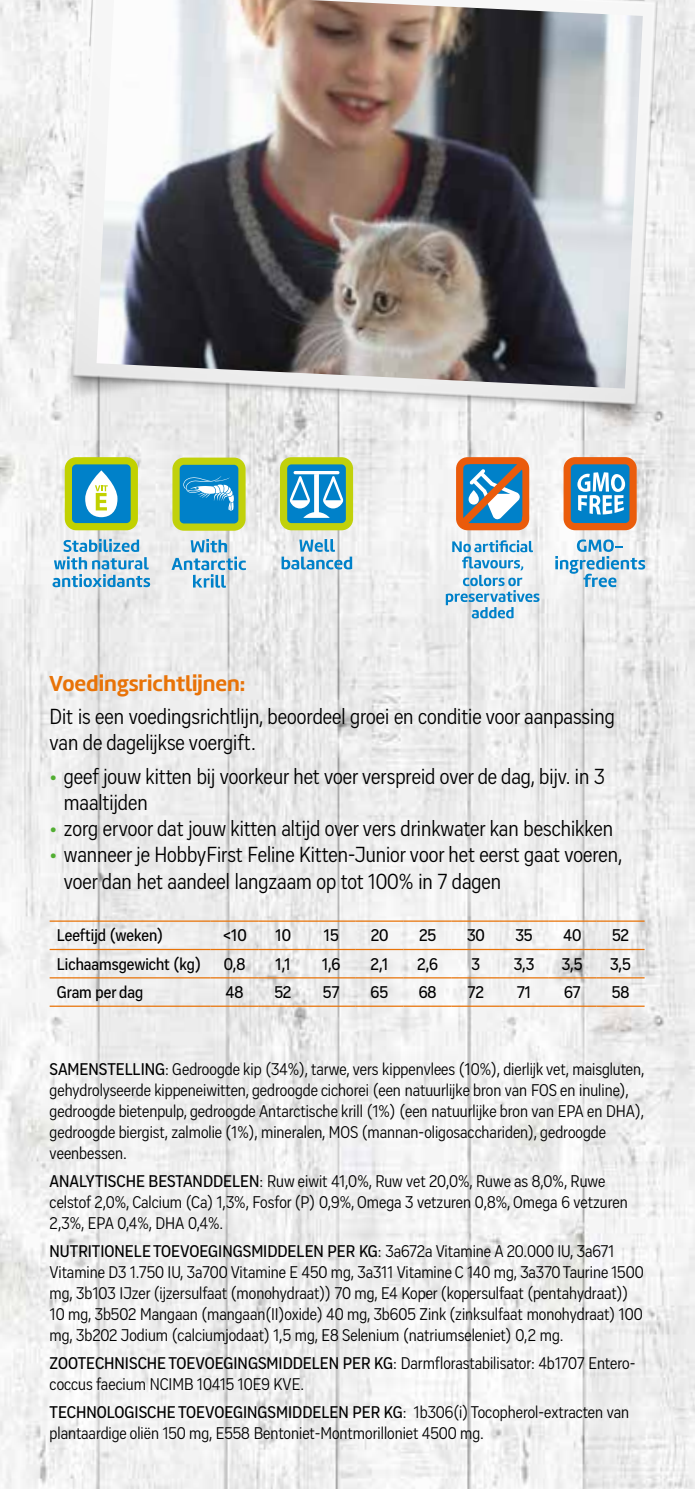
<style>
.page{position:relative;width:695px;height:1489px;background:#fff}
.page>*{position:absolute;margin:0;border:0;box-sizing:border-box;transform-origin:0 0}
.t1{font:22.5px/26.2px "Vito Condensed";color:#000}
.t2{font:700 22.5px "Marine";color:#e87308}
.t3{font:17.5px/21px "Vito Condensed";color:#000}
.t4{font:500 17.5px "Vito Condensed";color:#000}
.s1{color:#52ae32}
.s2{font-weight:500}
</style>
<div class="page">
<img style="left:0;top:478px;width:694px;height:1010px">
<img style="left:0;top:0;width:694px;height:478px">
<img style="left:96px;top:0;width:546px;height:388px">
<hr style="left:50px;top:920px;width:160px;height:1px;background:#e87308">
<hr style="left:210px;top:920px;width:49px;height:1px;background:#e87308">
<hr style="left:259px;top:920px;width:48px;height:1px;background:#e87308">
<hr style="left:307px;top:920px;width:48px;height:1px;background:#e87308">
<hr style="left:355px;top:920px;width:48px;height:1px;background:#e87308">
<hr style="left:403px;top:920px;width:48px;height:1px;background:#e87308">
<hr style="left:451px;top:920px;width:49px;height:1px;background:#e87308">
<hr style="left:500px;top:920px;width:48px;height:1px;background:#e87308">
<hr style="left:548px;top:920px;width:48px;height:1px;background:#e87308">
<hr style="left:596px;top:920px;width:48px;height:1px;background:#e87308">
<hr style="left:50px;top:948px;width:160px;height:2px;background:#e87308">
<hr style="left:210px;top:948px;width:49px;height:2px;background:#e87308">
<hr style="left:259px;top:948px;width:48px;height:2px;background:#e87308">
<hr style="left:307px;top:948px;width:48px;height:2px;background:#e87308">
<hr style="left:355px;top:948px;width:48px;height:2px;background:#e87308">
<hr style="left:403px;top:948px;width:48px;height:2px;background:#e87308">
<hr style="left:451px;top:948px;width:49px;height:2px;background:#e87308">
<hr style="left:500px;top:948px;width:48px;height:2px;background:#e87308">
<hr style="left:548px;top:948px;width:48px;height:2px;background:#e87308">
<hr style="left:596px;top:948px;width:48px;height:2px;background:#e87308">
<hr style="left:50px;top:977px;width:160px;height:1px;background:#e87308">
<hr style="left:210px;top:977px;width:49px;height:1px;background:#e87308">
<hr style="left:259px;top:977px;width:48px;height:1px;background:#e87308">
<hr style="left:307px;top:977px;width:48px;height:1px;background:#e87308">
<hr style="left:355px;top:977px;width:48px;height:1px;background:#e87308">
<hr style="left:403px;top:977px;width:48px;height:1px;background:#e87308">
<hr style="left:451px;top:977px;width:49px;height:1px;background:#e87308">
<hr style="left:500px;top:977px;width:48px;height:1px;background:#e87308">
<hr style="left:548px;top:977px;width:48px;height:1px;background:#e87308">
<hr style="left:596px;top:977px;width:48px;height:1px;background:#e87308">
<hr style="left:50px;top:1005px;width:160px;height:1px;background:#e87308">
<hr style="left:210px;top:1005px;width:49px;height:1px;background:#e87308">
<hr style="left:259px;top:1005px;width:48px;height:1px;background:#e87308">
<hr style="left:307px;top:1005px;width:48px;height:1px;background:#e87308">
<hr style="left:355px;top:1005px;width:48px;height:1px;background:#e87308">
<hr style="left:403px;top:1005px;width:48px;height:1px;background:#e87308">
<hr style="left:451px;top:1005px;width:49px;height:1px;background:#e87308">
<hr style="left:500px;top:1005px;width:48px;height:1px;background:#e87308">
<hr style="left:548px;top:1005px;width:48px;height:1px;background:#e87308">
<hr style="left:596px;top:1005px;width:48px;height:1px;background:#e87308">
<svg style="left:555px;top:539px;width:90px;height:48px"></svg>
<svg style="left:563px;top:457px;width:73px;height:73px"></svg>
<svg style="left:445px;top:455px;width:94px;height:163px"></svg>
<svg style="left:281px;top:539px;width:71px;height:30px"></svg>
<svg style="left:280px;top:457px;width:73px;height:73px"></svg>
<hr style="left:293px;top:471px;width:46px;height:3px;background:#fff;border-radius:2px">
<svg style="left:171px;top:539px;width:75px;height:48px"></svg>
<svg style="left:172px;top:457px;width:73px;height:73px"></svg>
<svg style="left:52px;top:539px;width:98px;height:48px"></svg>
<svg style="left:65px;top:457px;width:73px;height:73px"></svg>
<p class="t2" style="left:50px;top:668px;width:197px">Voedingsrichtlijnen:</p>
<p class="t1" style="left:50px;top:703px;width:566px">Dit is een voedingsrichtlijn, beoordeel groei en conditie voor aanpassing van de dagelijkse voergift.</p>
<p class="t1" style="left:64px;top:762px;width:542px;text-indent:-14px"><span class="s1">•</span> geef jouw kitten bij voorkeur het voer verspreid over de dag, bijv. in 3 maaltijden</p>
<p class="t1" style="left:50px;top:815px;width:565px"><span class="s1">•</span> zorg ervoor dat jouw kitten altijd over vers drinkwater kan beschikken</p>
<p class="t1" style="left:64px;top:841px;width:560px;text-indent:-14px"><span class="s1">•</span> wanneer je HobbyFirst Feline Kitten-Junior voor het eerst gaat voeren, voer dan het aandeel langzaam op tot 100% in 7 dagen</p>
<p class="t4" style="left:57px;top:925px;width:108px">Leeftijd (weken)</p>
<p class="t4" style="left:223px;top:925px;width:25px">&lt;10</p>
<p class="t4" style="left:275px;top:925px;width:17px">10</p>
<p class="t4" style="left:323px;top:925px;width:17px">15</p>
<p class="t4" style="left:371px;top:925px;width:19px">20</p>
<p class="t4" style="left:419px;top:925px;width:19px">25</p>
<p class="t4" style="left:467px;top:925px;width:19px">30</p>
<p class="t4" style="left:515px;top:925px;width:19px">35</p>
<p class="t4" style="left:563px;top:925px;width:19px">40</p>
<p class="t4" style="left:612px;top:925px;width:18px">52</p>
<p class="t4" style="left:57px;top:953px;width:146px">Lichaamsgewicht (kg)</p>
<p class="t4" style="left:224px;top:953px;width:23px">0,8</p>
<p class="t4" style="left:275px;top:953px;width:17px">1,1</p>
<p class="t4" style="left:322px;top:953px;width:20px">1,6</p>
<p class="t4" style="left:370px;top:953px;width:19px">2,1</p>
<p class="t4" style="left:417px;top:953px;width:22px">2,6</p>
<p class="t4" style="left:471px;top:953px;width:10px">3</p>
<p class="t4" style="left:513px;top:953px;width:22px">3,3</p>
<p class="t4" style="left:561px;top:953px;width:22px">3,5</p>
<p class="t4" style="left:610px;top:953px;width:22px">3,5</p>
<p class="t4" style="left:57px;top:982px;width:88px">Gram per dag</p>
<p class="t4" style="left:226px;top:982px;width:19px">48</p>
<p class="t4" style="left:274px;top:982px;width:18px">52</p>
<p class="t4" style="left:323px;top:982px;width:18px">57</p>
<p class="t4" style="left:370px;top:982px;width:19px">65</p>
<p class="t4" style="left:418px;top:982px;width:19px">68</p>
<p class="t4" style="left:467px;top:982px;width:18px">72</p>
<p class="t4" style="left:517px;top:982px;width:16px">71</p>
<p class="t4" style="left:564px;top:982px;width:18px">67</p>
<p class="t4" style="left:611px;top:982px;width:19px">58</p>
<p class="t3" style="left:50px;top:1058px;width:596px"><span class="s2">SAMENSTELLING</span>: Gedroogde kip (34%), tarwe, vers kippenvlees (10%), dierlijk vet, maisgluten, gehydrolyseerde kippeneiwitten, gedroogde cichorei (een natuurlijke bron van FOS en inuline), gedroogde bietenpulp, gedroogde Antarctische krill (1%) (een natuurlijke bron van EPA en DHA), gedroogde biergist, zalmolie (1%), mineralen, MOS (mannan-oligosacchariden), gedroogde veenbessen.</p>
<p class="t3" style="left:50px;top:1170px;width:579px"><span class="s2">ANALYTISCHE BESTANDDELEN</span>: Ruw eiwit 41,0%, Ruw vet 20,0%, Ruwe as 8,0%, Ruwe celstof 2,0%, Calcium (Ca) 1,3%, Fosfor (P) 0,9%, Omega 3 vetzuren 0,8%, Omega 6 vetzuren<br>2,3%, EPA 0,4%, DHA 0,4%.</p>
<p class="t3" style="left:50px;top:1240px;width:595px"><span class="s2">NUTRITIONELE TOEVOEGINGSMIDDELEN PER KG</span>: 3a672a Vitamine A 20.000 IU, 3a671<br>Vitamine D3 1.750 IU, 3a700 Vitamine E 450 mg, 3a311 Vitamine C 140 mg, 3a370 Taurine 1500 mg, 3b103 IJzer (ijzersulfaat (monohydraat)) 70 mg, E4 Koper (kopersulfaat (pentahydraat))<br>10 mg, 3b502 Mangaan (mangaan(II)oxide) 40 mg, 3b605 Zink (zinksulfaat monohydraat) 100 mg, 3b202 Jodium (calciumjodaat) 1,5 mg, E8 Selenium (natriumseleniet) 0,2 mg.</p>
<p class="t3" style="left:50px;top:1352px;width:587px"><span class="s2">ZOOTECHNISCHE TOEVOEGINGSMIDDELEN PER KG</span>: Darmflorastabilisator: 4b1707 Entero&shy;coccus faecium NCIMB 10415 10E9 KVE.</p>
<p class="t3" style="left:50px;top:1401px;width:581px"><span class="s2">TECHNOLOGISCHE TOEVOEGINGSMIDDELEN PER KG</span>: 1b306(i) Tocopherol-extracten van plantaardige oliën 150 mg, E558 Bentoniet-Montmorilloniet 4500 mg.</p>
</div>
